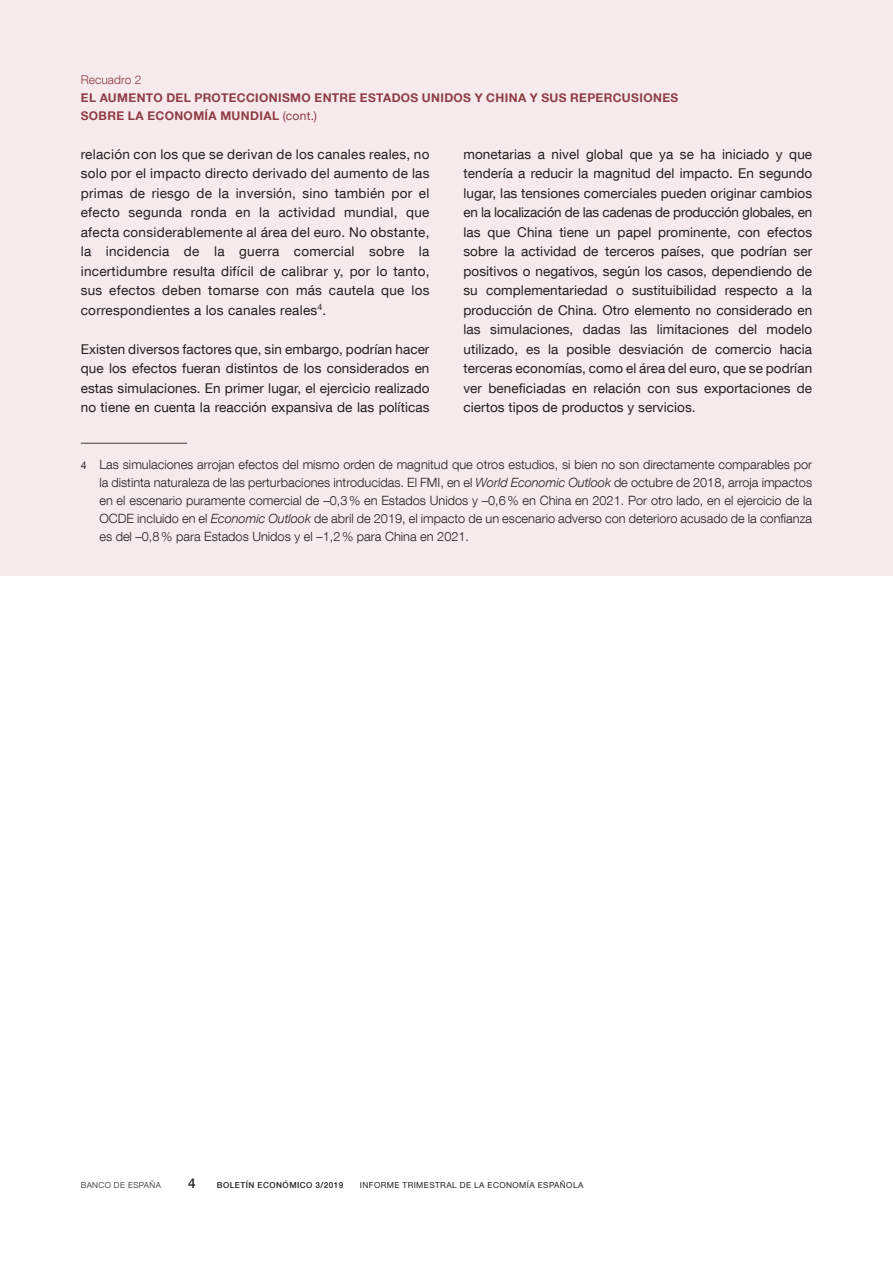
<style>
.page{position:relative;width:893px;height:1263px;background:#fff}
.page>*{position:absolute;margin:0;border:0;box-sizing:border-box;transform-origin:0 0}
.Texto_recuadro{font:13.5px/19.5px "Bd E Neue Helvetica";letter-spacing:.005em;color:#231f20;text-align:justify}
.t1{font:500 13.5px "Bd E Neue Helvetica";color:#231f20}
.Citas_recuadro{font:300 12.75px/18px "Bd E Neue Helvetica";color:#231f20;text-align:justify}
.Título_recuadro{font:700 12px/18px "Bd E Neue Helvetica";letter-spacing:.03em;color:#8e3c45}
.Numero_recuadro{font:300 12px "Bd E Neue Helvetica";letter-spacing:.005em;color:#8e3c45}
.t2{font:8.25px "Bd E Neue Helvetica";letter-spacing:.05em;color:#231f20}
.t3{font:500 8.25px "Bd E Neue Helvetica";letter-spacing:.05em;color:#231f20}
.t4{font:300 8.25px "Bd E Neue Helvetica";letter-spacing:.05em;color:#231f20}
.s1{font-weight:400}
.s2{font-weight:400;font-size:10.5px}
.s3{font-style:italic}
</style>
<div class="page">
<div style="left:0;top:0;width:893px;height:575px;background:#f7eaeb"></div>
<hr style="left:81px;top:443px;width:106px;height:1px;background:#3e3e3f">
<p class="Numero_recuadro" style="left:81px;top:72px;width:62px">Recuadro 2</p>
<p class="Título_recuadro" style="left:81px;top:88px;width:599px">EL AUMENTO DEL PROTECCIONISMO ENTRE ESTADOS UNIDOS Y CHINA Y SUS REPERCUSIONES<br>SOBRE LA ECONOMÍA MUNDIAL <span class="s1">(cont.)</span></p>
<p class="Texto_recuadro" style="left:81px;top:144px;width:350px">relación con los que se derivan de los canales reales, no solo por el impacto directo derivado del aumento de las primas de riesgo de la inversión, sino también por el efecto segunda ronda en la actividad mundial, que afecta considerablemente al área del euro. No obstante, la incidencia de la guerra comercial sobre la incertidumbre resulta difícil de calibrar y, por lo tanto, sus efectos deben tomarse con más cautela que los correspondientes a los canales reales<sup>4</sup>.</p>
<p class="Texto_recuadro" style="left:81px;top:339px;width:350px">Existen diversos factores que, sin embargo, podrían hacer que los efectos fueran distintos de los considerados en estas simulaciones. En primer lugar, el ejercicio realizado no tiene en cuenta la reacción expansiva de las políticas</p>
<p class="Texto_recuadro" style="left:463px;top:144px;width:350px">monetarias a nivel global que ya se ha iniciado y que tendería a reducir la magnitud del impacto. En segundo lugar, las tensiones comerciales pueden originar cambios en la localización de las cadenas de producción globales, en las que China tiene un papel prominente, con efectos sobre la actividad de terceros países, que podrían ser positivos o negativos, según los casos, dependiendo de su complementariedad o sustituibilidad respecto a la producción de China. Otro elemento no considerado en las simulaciones, dadas las limitaciones del modelo utilizado, es la posible desviación de comercio hacia terceras economías, como el área del euro, que se podrían ver beneficiadas en relación con sus exportaciones de ciertos tipos de productos y servicios.</p>
<p class="Citas_recuadro" style="left:99px;top:455px;width:714px;text-indent:-19px"><span class="s2">4</span> Las simulaciones arrojan efectos del mismo orden de magnitud que otros estudios, si bien no son directamente comparables por la distinta naturaleza de las perturbaciones introducidas. El FMI, en el <span class="s3">World Economic Outlook</span> de octubre de 2018, arroja impactos en el escenario puramente comercial de –0,3% en Estados Unidos y –0,6% en China en 2021. Por otro lado, en el ejercicio de la OCDE incluido en el <span class="s3">Economic Outlook</span> de abril de 2019, el impacto de un escenario adverso con deterioro acusado de la confianza es del –0,8% para Estados Unidos y el –1,2% para China en 2021.</p>
<p class="t4" style="left:81px;top:1180px;width:82px">BANCO DE ESPAÑA</p>
<p class="t1" style="left:188px;top:1175px;width:9px">4</p>
<p class="t3" style="left:217px;top:1180px;width:128px">BOLETÍN ECONÓMICO 3/2019</p>
<p class="t2" style="left:360px;top:1180px;width:225px">INFORME TRIMESTRAL DE LA ECONOMÍA ESPAÑOLA</p>
</div>
